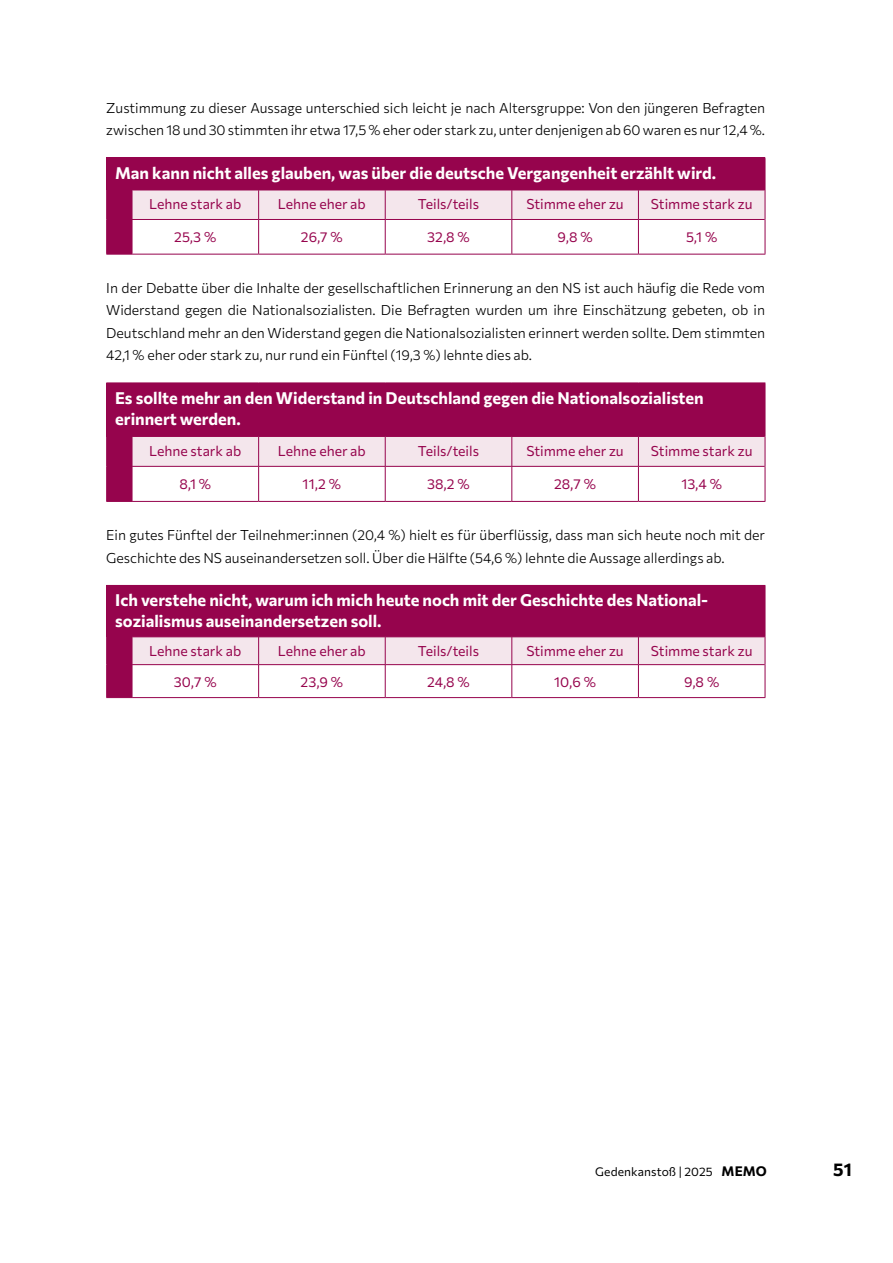
<style>
.page{position:relative;width:893px;height:1263px;background:#fff}
.page>*{position:absolute;margin:0;border:0;box-sizing:border-box;transform-origin:0 0}
.t1{font:700 18px "Commissioner";color:#000}
.t2{font:700 16.5px/21px "Commissioner";color:#fff}
.t3{font:300 13.95px/22.5px "Commissioner";color:#000}
.t4{font:13.95px "Commissioner";color:#96044d}
.t5{font:12px "Commissioner";letter-spacing:.01em;color:#000}
.s1{font-weight:700;font-size:13.5px}
</style>
<div class="page">
<div style="left:107px;top:158px;width:658px;height:32px;background:#96044d"></div>
<hr style="left:106px;top:158px;width:1px;height:32px;background:#96044d">
<hr style="left:765px;top:158px;width:1px;height:32px;background:#96044d">
<svg style="left:106px;top:190px;width:660px;height:65px"></svg>
<hr style="left:132px;top:254px;width:127px;height:1px;background:#96044d">
<hr style="left:259px;top:254px;width:126px;height:1px;background:#96044d">
<hr style="left:385px;top:254px;width:127px;height:1px;background:#96044d">
<hr style="left:512px;top:254px;width:126px;height:1px;background:#96044d">
<hr style="left:638px;top:254px;width:127px;height:1px;background:#96044d">
<div style="left:107px;top:383px;width:658px;height:53px;background:#96044d"></div>
<hr style="left:106px;top:383px;width:1px;height:53px;background:#96044d">
<hr style="left:765px;top:383px;width:1px;height:53px;background:#96044d">
<hr style="left:765px;top:436px;width:1px;height:30px;background:#96044d">
<hr style="left:765px;top:466px;width:1px;height:35px;background:#96044d">
<svg style="left:106px;top:436px;width:659px;height:66px"></svg>
<hr style="left:132px;top:501px;width:127px;height:1px;background:#96044d">
<hr style="left:259px;top:501px;width:126px;height:1px;background:#96044d">
<hr style="left:385px;top:501px;width:127px;height:1px;background:#96044d">
<hr style="left:512px;top:501px;width:126px;height:1px;background:#96044d">
<hr style="left:638px;top:501px;width:127px;height:1px;background:#96044d">
<div style="left:107px;top:585px;width:658px;height:52px;background:#96044d"></div>
<hr style="left:106px;top:586px;width:1px;height:51px;background:#96044d">
<hr style="left:765px;top:586px;width:1px;height:51px;background:#96044d">
<svg style="left:106px;top:637px;width:660px;height:61px"></svg>
<hr style="left:132px;top:697px;width:127px;height:1px;background:#96044d">
<hr style="left:259px;top:697px;width:126px;height:1px;background:#96044d">
<hr style="left:385px;top:697px;width:127px;height:1px;background:#96044d">
<hr style="left:512px;top:697px;width:126px;height:1px;background:#96044d">
<hr style="left:638px;top:697px;width:127px;height:1px;background:#96044d">
<p class="t3" style="left:106px;top:95px;width:660px">Zustimmung zu dieser Aussage unterschied sich leicht je nach Altersgruppe: Von den jüngeren Befragten zwischen 18 und 30 stimmten ihr etwa 17,5 % eher oder stark zu, unter denjenigen ab 60 waren es nur 12,4 %.</p>
<p class="t2" style="left:115px;top:161px;width:602px">Man kann nicht alles glauben, was über die deutsche Vergangenheit erzählt wird.</p>
<p class="t4" style="left:149px;top:193px;width:93px">Lehne stark ab</p>
<p class="t4" style="left:278px;top:193px;width:89px">Lehne eher ab</p>
<p class="t4" style="left:418px;top:193px;width:63px">Teils/teils</p>
<p class="t4" style="left:526px;top:193px;width:99px">Stimme eher zu</p>
<p class="t4" style="left:651px;top:193px;width:103px">Stimme stark zu</p>
<p class="t4" style="left:174px;top:226px;width:44px">25,3 %</p>
<p class="t4" style="left:301px;top:226px;width:43px">26,7 %</p>
<p class="t4" style="left:427px;top:226px;width:44px">32,8 %</p>
<p class="t4" style="left:557px;top:226px;width:37px">9,8 %</p>
<p class="t4" style="left:686px;top:226px;width:33px">5,1 %</p>
<p class="t3" style="left:106px;top:275px;width:660px;text-align:justify">In der Debatte über die Inhalte der gesellschaftlichen Erinnerung an den NS ist auch häufig die Rede vom Widerstand gegen die Nationalsozialisten. Die Befragten wurden um ihre Einschätzung gebeten, ob in Deutschland mehr an den Widerstand gegen die Nationalsozialisten erinnert werden sollte. Dem stimmten 42,1 % eher oder stark zu, nur rund ein Fünftel (19,3 %) lehnte dies ab.</p>
<p class="t2" style="left:115px;top:386px;width:590px">Es sollte mehr an den Widerstand in Deutschland gegen die Nationalsozialisten erinnert werden.</p>
<p class="t4" style="left:149px;top:440px;width:93px">Lehne stark ab</p>
<p class="t4" style="left:278px;top:440px;width:89px">Lehne eher ab</p>
<p class="t4" style="left:418px;top:440px;width:63px">Teils/teils</p>
<p class="t4" style="left:526px;top:440px;width:99px">Stimme eher zu</p>
<p class="t4" style="left:651px;top:440px;width:103px">Stimme stark zu</p>
<p class="t4" style="left:179px;top:473px;width:33px">8,1 %</p>
<p class="t4" style="left:303px;top:473px;width:40px">11,2 %</p>
<p class="t4" style="left:427px;top:473px;width:44px">38,2 %</p>
<p class="t4" style="left:554px;top:473px;width:43px">28,7 %</p>
<p class="t4" style="left:681px;top:473px;width:42px">13,4 %</p>
<p class="t3" style="left:106px;top:523px;width:660px">Ein gutes Fünftel der Teilnehmer:innen (20,4 %) hielt es für überflüssig, dass man sich heute noch mit der<br>Geschichte des NS auseinandersetzen soll. Über die Hälfte (54,6 %) lehnte die Aussage allerdings ab.</p>
<p class="t2" style="left:115px;top:589px;width:593px">Ich verstehe nicht, warum ich mich heute noch mit der Geschichte des National&shy;sozialismus auseinandersetzen soll.</p>
<p class="t4" style="left:149px;top:640px;width:93px">Lehne stark ab</p>
<p class="t4" style="left:278px;top:640px;width:89px">Lehne eher ab</p>
<p class="t4" style="left:418px;top:640px;width:63px">Teils/teils</p>
<p class="t4" style="left:526px;top:640px;width:99px">Stimme eher zu</p>
<p class="t4" style="left:651px;top:640px;width:103px">Stimme stark zu</p>
<p class="t4" style="left:174px;top:671px;width:44px">30,7 %</p>
<p class="t4" style="left:301px;top:671px;width:44px">23,9 %</p>
<p class="t4" style="left:427px;top:671px;width:44px">24,8 %</p>
<p class="t4" style="left:554px;top:671px;width:43px">10,6 %</p>
<p class="t4" style="left:684px;top:671px;width:37px">9,8 %</p>
<p class="t5" style="left:595px;top:1162px;width:173px">Gedenkanstoß | 2025 <span class="s1">MEMO</span></p>
<p class="t1" style="left:833px;top:1156px;width:20px">51</p>
</div>
